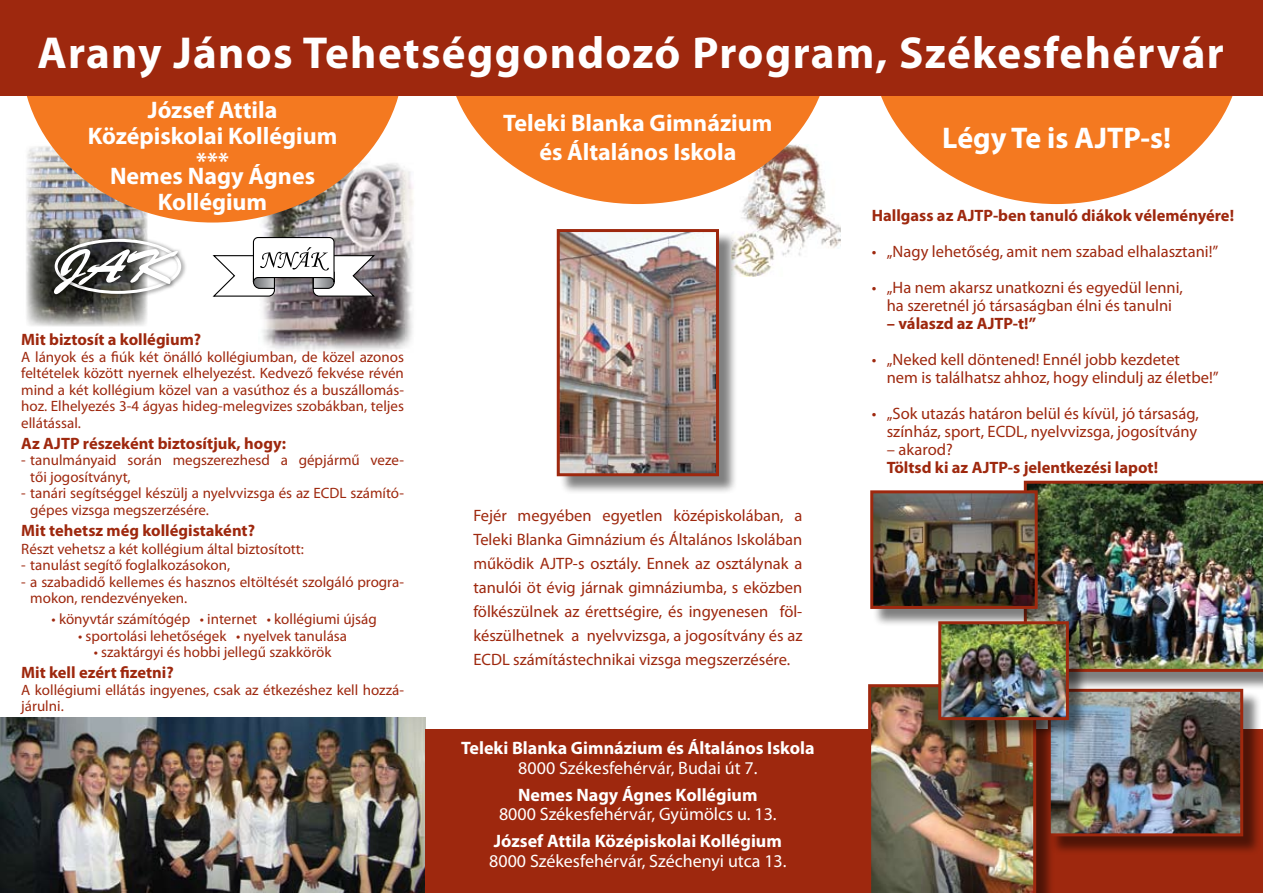
<style>
.page{position:relative;width:1263px;height:893px;background:#fff}
.page>*{position:absolute;margin:0;border:0;box-sizing:border-box;transform-origin:0 0}
.t1{font:48px "Brush Script Std";color:#fff;scale:1.2 1}
.t2{font:700 45px "Myriad Pro";letter-spacing:.03em;color:#fff}
.t3{font:700 30px "Myriad Pro";color:#fff}
.t4{font:700 24px/25.5px "Myriad Pro";color:#fff;text-align:center}
.t5{font:18px "Myriad Pro";color:#fff}
.t6{font:700 18px "Myriad Pro";color:#fff}
.t7{font:16.5px/24px "Myriad Pro";color:#9e280e;text-align:justify}
.t8{font:700 16.5px "Myriad Pro";color:#9e280e}
.t9{font:15px/16.5px "Myriad Pro";color:#9e280e}
</style>
<div class="page">
<img style="left:26px;top:223px;width:122px;height:104px">
<img style="left:262px;top:170px;width:152px;height:181px">
<img style="left:0;top:717px;width:425px;height:176px">
<img style="left:738px;top:204px;width:102px;height:72px">
<div style="left:838px;top:730px;width:425px;height:163px;background:#9e280e"></div>
<div style="left:425px;top:730px;width:425px;height:163px;background:#9e280e"></div>
<svg style="left:26px;top:96px;width:378px;height:127px;background:#e48b4a"></svg>
<svg style="left:456px;top:96px;width:370px;height:108px;fill:#f47920"></svg>
<svg style="left:881px;top:96px;width:352px;height:108px;fill:#f47920"></svg>
<div style="left:559px;top:231px;width:179px;height:264px;background:#000;opacity:.5"></div>
<img style="left:561px;top:233px;width:154px;height:239px">
<div style="left:557px;top:229px;width:162px;height:247px;border:3px solid #9e280e"></div>
<div style="left:51px;top:235px;width:135px;height:65px;background:#000;opacity:.51"></div>
<div style="left:55px;top:239px;width:126px;height:55px;border:3px solid #fff;border-radius:50%"></div>
<div style="left:50px;top:245px;width:133px;height:55px;background:#000;opacity:.51"></div>
<div style="left:0;top:0;width:1263px;height:96px;background:#9e280e"></div>
<svg style="left:212px;top:236px;width:164px;height:61px"></svg>
<div style="left:1050px;top:691px;width:212px;height:164px;background:#000;opacity:.5"></div>
<img style="left:1055px;top:693px;width:184px;height:139px">
<div style="left:1048px;top:689px;width:195px;height:147px;border:3px solid #9e280e"></div>
<div style="left:1026px;top:483px;width:237px;height:207px;background:#000;opacity:.5"></div>
<img style="left:1024px;top:481px;width:239px;height:191px">
<div style="left:870px;top:686px;width:185px;height:207px;background:#000;opacity:.5"></div>
<img style="left:868px;top:684px;width:168px;height:209px">
<div style="left:872px;top:493px;width:184px;height:135px;background:#000;opacity:.5"></div>
<img style="left:874px;top:494px;width:160px;height:111px">
<div style="left:870px;top:490px;width:168px;height:119px;border:3px solid #9e280e"></div>
<div style="left:940px;top:623px;width:147px;height:116px;background:#000;opacity:.5"></div>
<img style="left:942px;top:625px;width:123px;height:91px">
<div style="left:938px;top:621px;width:131px;height:99px;border:3px solid #9e280e"></div>
<h2 class="t2" style="left:38px;top:24px;width:1188px">Arany János Tehetséggondozó Program, Székesfehérvár</h2>
<h3 class="t4" style="left:88px;top:97px;width:251px">József Attila<br>Középiskolai Kollégium ***</h3>
<h3 class="t4" style="left:110px;top:163px;width:207px">Nemes Nagy Ágnes<br>Kollégium</h3>
<h1 class="t1" style="left:56px;top:240px;width:98px">JAK</h1>
<p class="t8" style="left:21px;top:329px;width:182px">Mit biztosít a kollégium?</p>
<p class="t9" style="left:21px;top:348px;width:384px;text-align:justify">A lányok és a fiúk két önálló kollégiumban, de közel azonos feltételek között nyernek elhelyezést. Kedvező fekvése révén mind a két kollégium közel van a vasúthoz és a buszállomás&shy;hoz. Elhelyezés 3-4 ágyas hideg-melegvizes szobákban, teljes ellátással.</p>
<p class="t8" style="left:21px;top:432px;width:266px">Az AJTP részeként biztosítjuk, hogy:</p>
<p class="t9" style="left:30px;top:452px;width:375px;text-indent:-9px">- tanulmányaid során megszerezhesd a gépjármű veze&shy;tői jogosítványt,</p>
<p class="t9" style="left:30px;top:485px;width:375px;text-indent:-9px">- tanári segítséggel készülj a nyelvvizsga és az ECDL számító&shy;gépes vizsga megszerzésére.</p>
<p class="t8" style="left:21px;top:519px;width:235px">Mit tehetsz még kollégistaként?</p>
<p class="t9" style="left:21px;top:540px;width:284px">Részt vehetsz a két kollégium által biztosított:</p>
<p class="t9" style="left:21px;top:557px;width:210px">- tanulást segítő foglalkozásokon,</p>
<p class="t9" style="left:30px;top:573px;width:375px;text-indent:-9px">- a szabadidő kellemes és hasznos eltöltését szolgáló progra&shy;mokon, rendezvényeken.</p>
<p class="t9" style="left:52px;top:611px;width:327px">• könyvtár számítógép • internet • kollégiumi újság</p>
<p class="t9" style="left:78px;top:627px;width:270px">• sportolási lehetőségek • nyelvek tanulása</p>
<p class="t9" style="left:94px;top:644px;width:239px">• szaktárgyi és hobbi jellegű szakkörök</p>
<p class="t8" style="left:21px;top:662px;width:154px">Mit kell ezért fizetni?</p>
<p class="t9" style="left:21px;top:681px;width:384px">A kollégiumi ellátás ingyenes, csak az étkezéshez kell hozzá&shy;járulni.</p>
<h3 class="t4" style="left:503px;top:108px;width:271px;line-height:28.8px">Teleki Blanka Gimnázium és Általános Iskola</h3>
<p class="t7" style="left:473px;top:504px;width:331px">Fejér megyében egyetlen középiskolában, a Teleki Blanka Gimnázium és Általános Iskolában működik AJTP-s osztály. Ennek az osztálynak a tanulói öt évig járnak gimnáziumba, s eközben fölkészülnek az érettségire, és ingyenesen föl&shy;készülhetnek a nyelvvizsga, a jogosítvány és az ECDL számítástechnikai vizsga megszerzésére.</p>
<p class="t6" style="left:461px;top:737px;width:355px">Teleki Blanka Gimnázium és Általános Iskola</p>
<p class="t5" style="left:518px;top:757px;width:241px">8000 Székesfehérvár, Budai út 7.</p>
<p class="t6" style="left:518px;top:783px;width:241px">Nemes Nagy Ágnes Kollégium</p>
<p class="t5" style="left:499px;top:803px;width:279px">8000 Székesfehérvár, Gyümölcs u. 13.</p>
<p class="t6" style="left:494px;top:830px;width:290px">József Attila Középiskolai Kollégium</p>
<p class="t5" style="left:489px;top:850px;width:299px">8000 Székesfehérvár, Széchenyi utca 13.</p>
<h3 class="t3" style="left:942px;top:118px;width:230px">Légy Te is AJTP-s!</h3>
<p class="t8" style="left:872px;top:204px;width:364px">Hallgass az AJTP-ben tanuló diákok véleményére!</p>
<p class="t7" style="left:872px;top:239px;width:348px">• „Nagy lehetőség, amit nem szabad elhalasztani!”</p>
<p class="t7" style="left:872px;top:278px;width:313px;line-height:18px;text-align:center">• „Ha nem akarsz unatkozni és egyedül lenni, ha szeretnél jó társaságban élni és tanulni</p>
<p class="t8" style="left:887px;top:312px;width:151px">– válaszd az AJTP-t!”</p>
<p class="t7" style="left:887px;top:350px;width:333px;line-height:18px;text-indent:-15px">• „Neked kell döntened! Ennél jobb kezdetet<br>nem is találhatsz ahhoz, hogy elindulj az életbe!”</p>
<p class="t7" style="left:872px;top:404px;width:328px;line-height:18px;text-align:right">• „Sok utazás határon belül és kívül, jó társaság, színház, sport, ECDL, nyelvvizsga, jogosítvány</p>
<p class="t7" style="left:887px;top:437px;width:67px">– akarod?</p>
<p class="t8" style="left:887px;top:456px;width:273px">Töltsd ki az AJTP-s jelentkezési lapot!</p>
</div>
